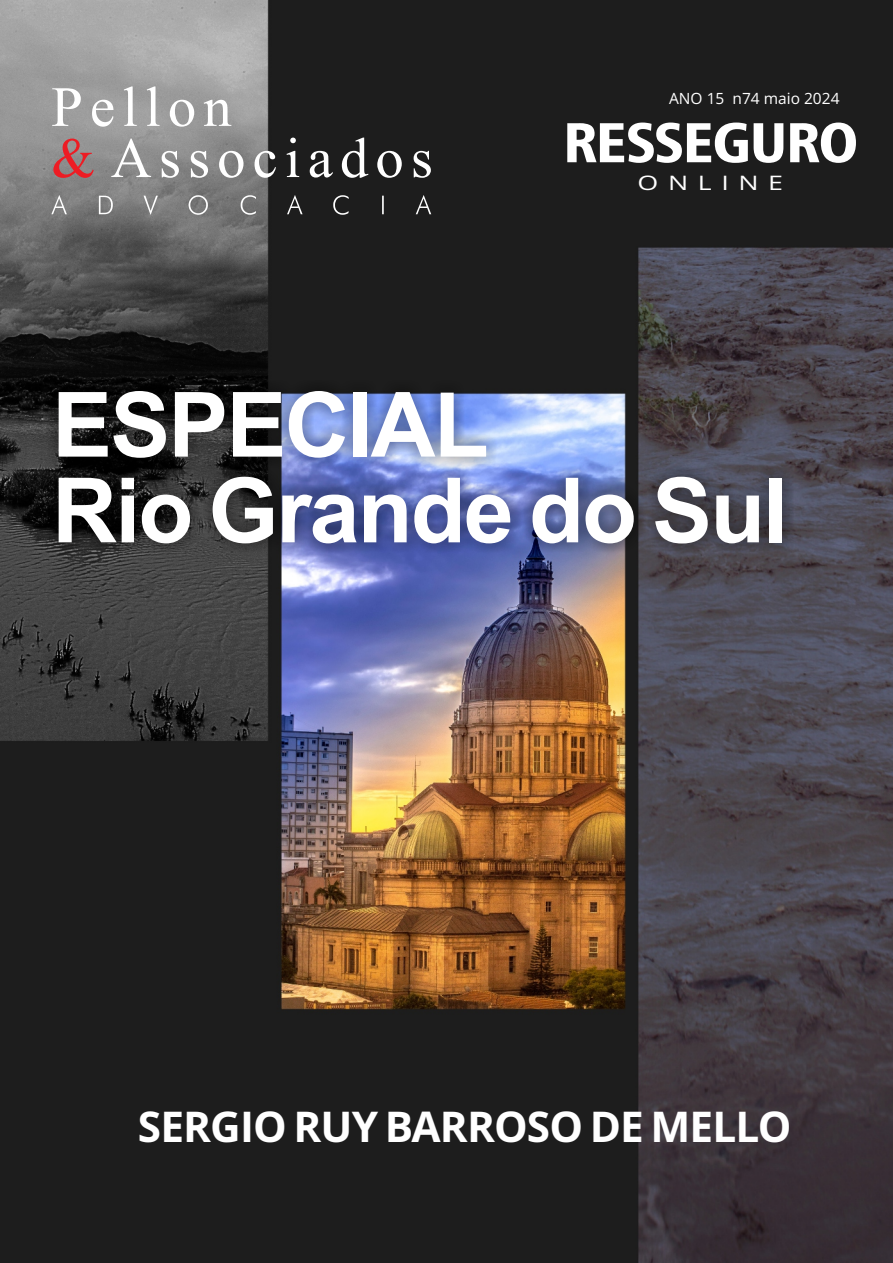
<style>
.page{position:relative;width:893px;height:1263px;background:#fff}
.page>*{position:absolute;margin:0;border:0;box-sizing:border-box;transform-origin:0 0}
.t1{font:700 90.15px/85.7px "Arial";letter-spacing:-.02em;color:#fff}
.t2{font:56.25px "Humanist 777 BT Black Condensed B";letter-spacing:-.02em;color:#fff;scale:1.06 1}
.t3{font:700 42.3px "Open Sans";letter-spacing:-.02em;color:#fff}
.t4{font:19.95px "Open Sans";letter-spacing:.355em;color:#fff;scale:1.34 1}
.t5{font:15.45px "Open Sans";color:#fff}
</style>
<div class="page">
<img style="left:0;top:0;width:893px;height:1263px">
<svg style="left:111px;top:138px;width:320px;height:40px;background:#737373"></svg>
<svg style="left:52px;top:86px;width:179px;height:41px"></svg>
<svg style="left:53px;top:139px;width:41px;height:39px;background:#ad696b"></svg>
<svg style="left:51px;top:195px;width:380px;height:20px;background:#5e5e5e"></svg>
<svg style="left:40px;top:380px;width:755px;height:174px;background:#484f6a"></svg>
<p class="t5" style="left:669px;top:92px;width:172px">ANO 15 n74 maio 2024</p>
<h2 class="t2" style="left:563px;top:119px;width:280px">RESSEGURO</h2>
<p class="t4" style="left:638px;top:175px;width:110px">ONLINE</p>
<h1 class="t1" style="left:52px;top:390px;width:738px">ESPECIAL<br>Rio Grande do Sul</h1>
<p class="t3" style="left:138px;top:1110px;width:655px">SERGIO RUY BARROSO DE MELLO</p>
</div>
